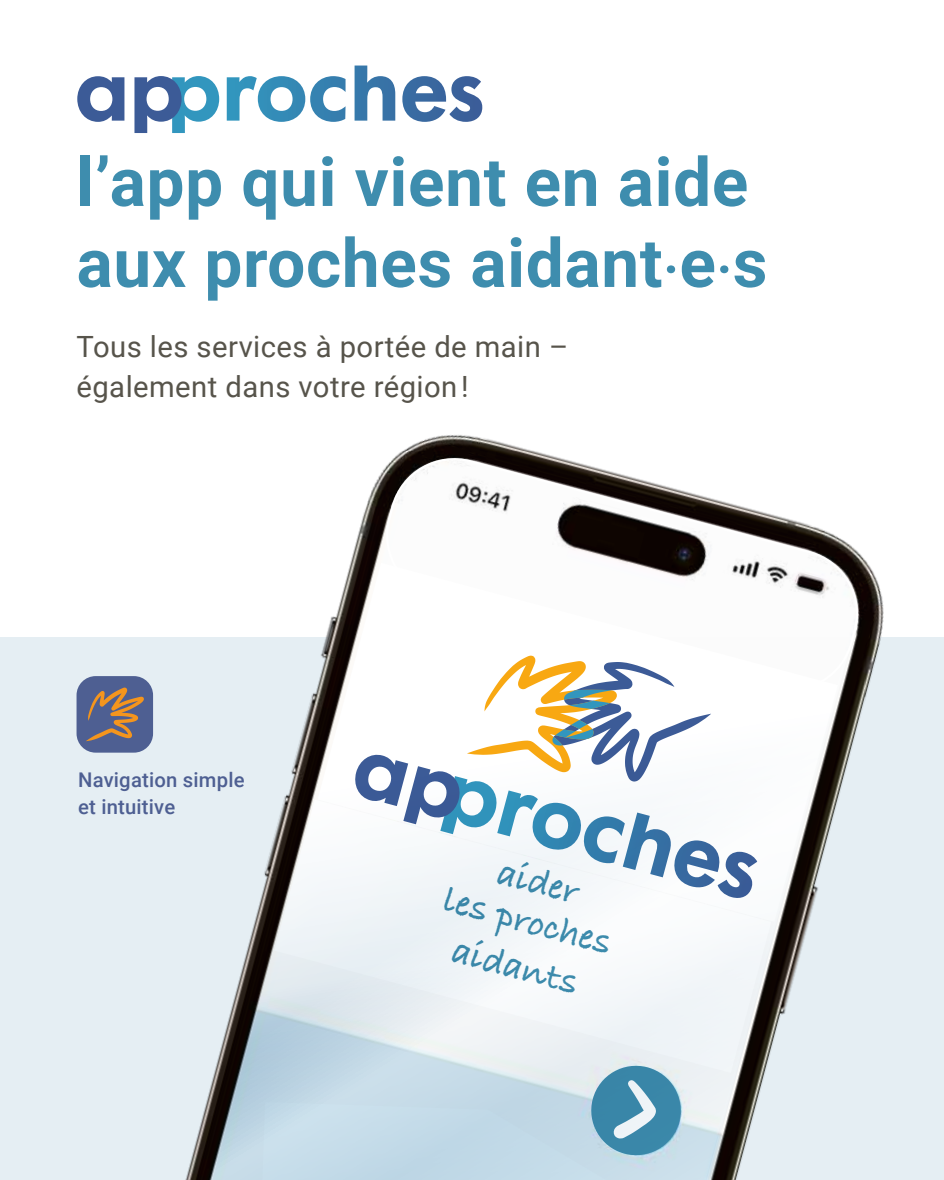
<style>
.page{position:relative;width:944px;height:1180px;background:#fff}
.page>*{position:absolute;margin:0;border:0;box-sizing:border-box;transform-origin:0 0}
.t1{font:700 67.5px/81px "Roboto";letter-spacing:.01em;color:#3e8dae}
.t2{font:700 38.25px/40.5px "Bradley Hand ITCTT";color:#3e8dae;text-align:center}
.t3{font:29.25px/40.5px "Roboto";letter-spacing:.015em;color:#57544b}
.t4{font:500 20.25px/27px "Roboto";letter-spacing:.01em;color:#4e5f92}
.s1{font-size:51.75px}
</style>
<div class="page">
<img style="left:0;top:435px;width:944px;height:745px">
<svg style="left:144px;top:451px;width:721px;height:729px"></svg>
<div style="left:77px;top:676px;width:76px;height:77px;background:#4e5f92;border-radius:19px"></div>
<svg style="left:86px;top:688px;width:58px;height:53px"></svg>
<svg style="left:77px;top:66px;width:405px;height:67px"></svg>
<h1 class="t1" style="left:77px;top:139px;width:692px">l’app qui vient en aide aux proches aidant<span class="s1">·</span>e<span class="s1">·</span>s</h1>
<p class="t3" style="left:77px;top:325px;width:493px">Tous les services à portée de main – également dans votre région !</p>
<p class="t4" style="left:78px;top:765px;width:168px">Navigation simple et intuitive</p>
<h2 class="t2" style="left:460px;top:838px;width:174px;rotate:15deg">aider<br>les proches</h2>
<h2 class="t2" style="left:459px;top:929px;width:131px;rotate:15deg">aidants</h2>
</div>
